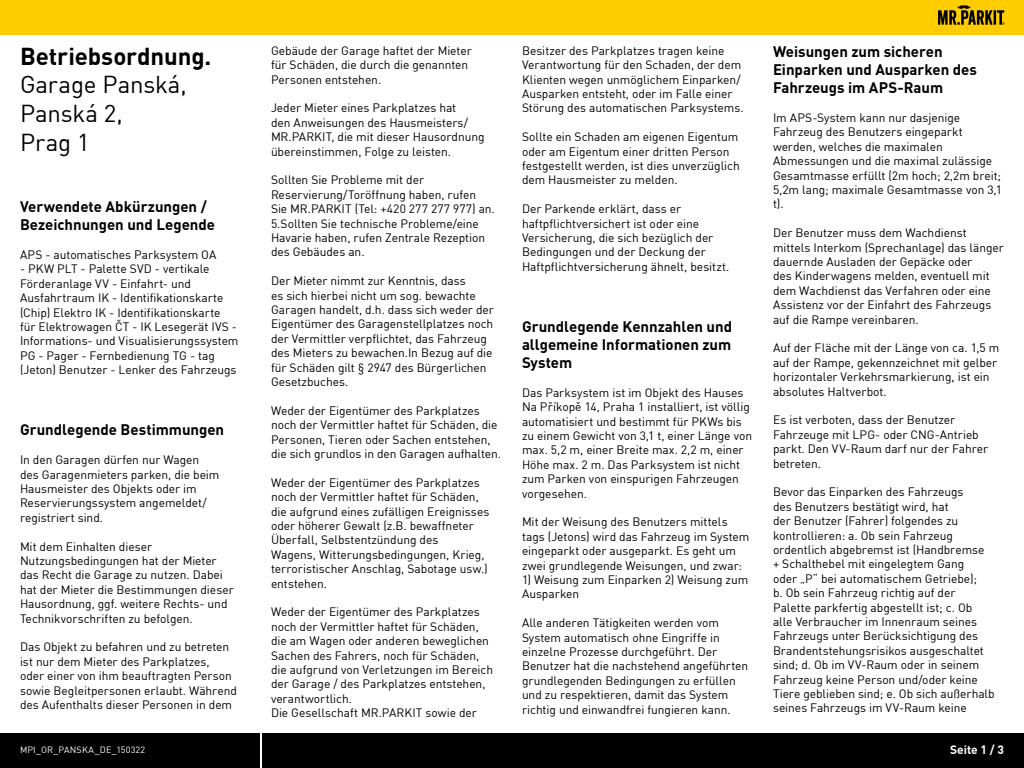
<style>
.page{position:relative;width:1024px;height:768px;background:#fff}
.page>*{position:absolute;margin:0;border:0;box-sizing:border-box;transform-origin:0 0}
.hlavní_nadpis_-_gará{font:24px/28.8px "DINCE";letter-spacing:-.005em;color:#000}
.hlavní_nadpis{font:700 24px "DINCE";letter-spacing:-.005em;color:#000}
.kapitola_-_nadpis{font:700 15px/18px "DINCE";color:#000}
.t1{font:12px/14.4px "DINCE";letter-spacing:-.005em;color:#000}
.t2{font:700 12px "DINCE";color:#fff}
.t3{font:9px "DINCE";letter-spacing:.02em;color:#fff}
</style>
<div class="page">
<div style="left:0;top:0;width:1024px;height:35px;background:#fc0"></div>
<img style="left:938px;top:5px;width:67px;height:20px">
<div style="left:262px;top:733px;width:762px;height:35px;background:#000"></div>
<div style="left:0;top:733px;width:260px;height:35px;background:#000"></div>
<p class="hlavní_nadpis" style="left:20px;top:40px;width:193px">Betriebsordnung.</p>
<p class="hlavní_nadpis_-_gará" style="left:20px;top:70px;width:168px">Garage Panská,<br>Panská 2,</p>
<p class="hlavní_nadpis_-_gará" style="left:20px;top:127px;width:71px">Prag 1</p>
<p class="kapitola_-_nadpis" style="left:20px;top:197px;width:197px">Verwendete Abkürzungen /<br>Bezeichnungen und Legende</p>
<p class="t1" style="left:20px;top:247px;width:198px">APS - automatisches Parksystem OA</p>
<p class="t1" style="left:20px;top:262px;width:220px">- PKW PLT - Palette SVD - vertikale Förderanlage VV - Einfahrt- und Ausfahrtraum IK - Identifikationskarte (Chip) Elektro IK - Identifikationskarte für Elektrowagen ČT - IK Lesegerät IVS - Informations- und Visualisierungssystem PG - Pager - Fernbedienung TG - tag (Jeton) Benutzer - Lenker des Fahrzeugs</p>
<p class="kapitola_-_nadpis" style="left:20px;top:420px;width:206px">Grundlegende Bestimmungen</p>
<p class="t1" style="left:20px;top:452px;width:201px">In den Garagen dürfen nur Wagen des Garagenmieters parken, die beim<br>Hausmeister des Objekts oder im<br>Reservierungssystem angemeldet/ registriert sind.</p>
<p class="t1" style="left:20px;top:539px;width:215px">Mit dem Einhalten dieser Nutzungsbedingungen hat der Mieter das Recht die Garage zu nutzen. Dabei hat der Mieter die Bestimmungen dieser Hausordnung, ggf. weitere Rechts- und Technikvorschriften zu befolgen.</p>
<p class="t1" style="left:20px;top:640px;width:218px">Das Objekt zu befahren und zu betreten ist nur dem Mieter des Parkplatzes, oder einer von ihm beauftragten Person sowie Begleitpersonen erlaubt. Während des Aufenthalts dieser Personen in dem</p>
<p class="t1" style="left:271px;top:43px;width:202px">Gebäude der Garage haftet der Mieter für Schäden, die durch die genannten<br>Personen entstehen.</p>
<p class="t1" style="left:271px;top:101px;width:215px">Jeder Mieter eines Parkplatzes hat<br>den Anweisungen des Hausmeisters/ MR.PARKIT, die mit dieser Hausordnung übereinstimmen, Folge zu leisten.</p>
<p class="t1" style="left:271px;top:173px;width:225px">Sollten Sie Probleme mit der Reservierung/Toröffnung haben, rufen Sie MR.PARKIT (Tel: +420 277 277 977) an.<br>5.Sollten Sie technische Probleme/eine Havarie haben, rufen Zentrale Rezeption des Gebäudes an.</p>
<p class="t1" style="left:271px;top:273px;width:224px">Der Mieter nimmt zur Kenntnis, dass<br>es sich hierbei nicht um sog. bewachte Garagen handelt, d.h. dass sich weder der Eigentümer des Garagenstellplatzes noch der Vermittler verpflichtet, das Fahrzeug des Mieters zu bewachen.In Bezug auf die für Schäden gilt § 2947 des Bürgerlichen Gesetzbuches.</p>
<p class="t1" style="left:271px;top:403px;width:232px">Weder der Eigentümer des Parkplatzes noch der Vermittler haftet für Schäden, die Personen, Tieren oder Sachen entstehen, die sich grundlos in den Garagen aufhalten.</p>
<p class="t1" style="left:271px;top:475px;width:220px">Weder der Eigentümer des Parkplatzes noch der Vermittler haftet für Schäden, die aufgrund eines zufälligen Ereignisses oder höherer Gewalt (z.B. bewaffneter Überfall, Selbstentzündung des<br>Wagens, Witterungsbedingungen, Krieg, terroristischer Anschlag, Sabotage usw.) entstehen.</p>
<p class="t1" style="left:271px;top:605px;width:224px">Weder der Eigentümer des Parkplatzes noch der Vermittler haftet für Schäden, die am Wagen oder anderen beweglichen Sachen des Fahrers, noch für Schäden, die aufgrund von Verletzungen im Bereich der Garage / des Parkplatzes entstehen, verantwortlich.</p>
<p class="t1" style="left:271px;top:705px;width:207px">Die Gesellschaft MR.PARKIT sowie der</p>
<p class="t1" style="left:522px;top:43px;width:223px">Besitzer des Parkplatzes tragen keine Verantwortung für den Schaden, der dem Klienten wegen unmöglichem Einparken/ Ausparken entsteht, oder im Falle einer Störung des automatischen Parksystems.</p>
<p class="t1" style="left:522px;top:129px;width:219px">Sollte ein Schaden am eigenen Eigentum oder am Eigentum einer dritten Person festgestellt werden, ist dies unverzüglich dem Hausmeister zu melden.</p>
<p class="t1" style="left:522px;top:201px;width:209px">Der Parkende erklärt, dass er haftpflichtversichert ist oder eine Versicherung, die sich bezüglich der Bedingungen und der Deckung der Haftpflichtversicherung ähnelt, besitzt.</p>
<p class="kapitola_-_nadpis" style="left:522px;top:317px;width:212px;text-align:justify">Grundlegende Kennzahlen und allgemeine Informationen zum System</p>
<p class="t1" style="left:522px;top:385px;width:232px">Das Parksystem ist im Objekt des Hauses Na Příkopě 14, Praha 1 installiert, ist völlig automatisiert und bestimmt für PKWs bis zu einem Gewicht von 3,1 t, einer Länge von max. 5,2 m, einer Breite max. 2,2 m, einer Höhe max. 2 m. Das Parksystem ist nicht zum Parken von einspurigen Fahrzeugen vorgesehen.</p>
<p class="t1" style="left:522px;top:515px;width:229px">Mit der Weisung des Benutzers mittels tags (Jetons) wird das Fahrzeug im System eingeparkt oder ausgeparkt. Es geht um zwei grundlegende Weisungen, und zwar:</p>
<p class="t1" style="left:522px;top:572px;width:228px">1) Weisung zum Einparken 2) Weisung zum<br>Ausparken</p>
<p class="t1" style="left:522px;top:615px;width:228px">Alle anderen Tätigkeiten werden vom System automatisch ohne Eingriffe in einzelne Prozesse durchgeführt. Der Benutzer hat die nachstehend angeführten grundlegenden Bedingungen zu erfüllen und zu respektieren, damit das System richtig und einwandfrei fungieren kann.</p>
<p class="kapitola_-_nadpis" style="left:773px;top:42px;width:206px">Weisungen zum sicheren<br>Einparken und Ausparken des<br>Fahrzeugs im APS-Raum</p>
<p class="t1" style="left:773px;top:110px;width:231px">Im APS-System kann nur dasjenige<br>Fahrzeug des Benutzers eingeparkt werden, welches die maximalen<br>Abmessungen und die maximal zulässige<br>Gesamtmasse erfüllt (2m hoch; 2,2m breit;<br>5,2m lang; maximale Gesamtmasse von 3,1 t).</p>
<p class="t1" style="left:773px;top:225px;width:232px">Der Benutzer muss dem Wachdienst mittels Interkom (Sprechanlage) das länger dauernde Ausladen der Gepäcke oder<br>des Kinderwagens melden, eventuell mit dem Wachdienst das Verfahren oder eine Assistenz vor der Einfahrt des Fahrzeugs auf die Rampe vereinbaren.</p>
<p class="t1" style="left:773px;top:341px;width:228px">Auf der Fläche mit der Länge von ca. 1,5 m auf der Rampe, gekennzeichnet mit gelber horizontaler Verkehrsmarkierung, ist ein absolutes Haltverbot.</p>
<p class="t1" style="left:773px;top:413px;width:217px">Es ist verboten, dass der Benutzer<br>Fahrzeuge mit LPG- oder CNG-Antrieb parkt. Den VV-Raum darf nur der Fahrer betreten.</p>
<p class="t1" style="left:773px;top:485px;width:223px">Bevor das Einparken des Fahrzeugs<br>des Benutzers bestätigt wird, hat<br>der Benutzer (Fahrer) folgendes zu kontrollieren: a. Ob sein Fahrzeug ordentlich abgebremst ist (Handbremse<br>+ Schalthebel mit eingelegtem Gang<br>oder „P“ bei automatischem Getriebe);<br>b. Ob sein Fahrzeug richtig auf der Palette parkfertig abgestellt ist; c. Ob alle Verbraucher im Innenraum seines Fahrzeugs unter Berücksichtigung des Brandentstehungsrisikos ausgeschaltet sind; d. Ob im VV-Raum oder in seinem Fahrzeug keine Person und/oder keine Tiere geblieben sind; e. Ob sich außerhalb seines Fahrzeugs im VV-Raum keine</p>
<p class="t3" style="left:20px;top:744px;width:127px">MPI_OR_PANSKA_DE_150322</p>
<p class="t2" style="left:950px;top:742px;width:55px">Seite 1 / 3</p>
</div>
